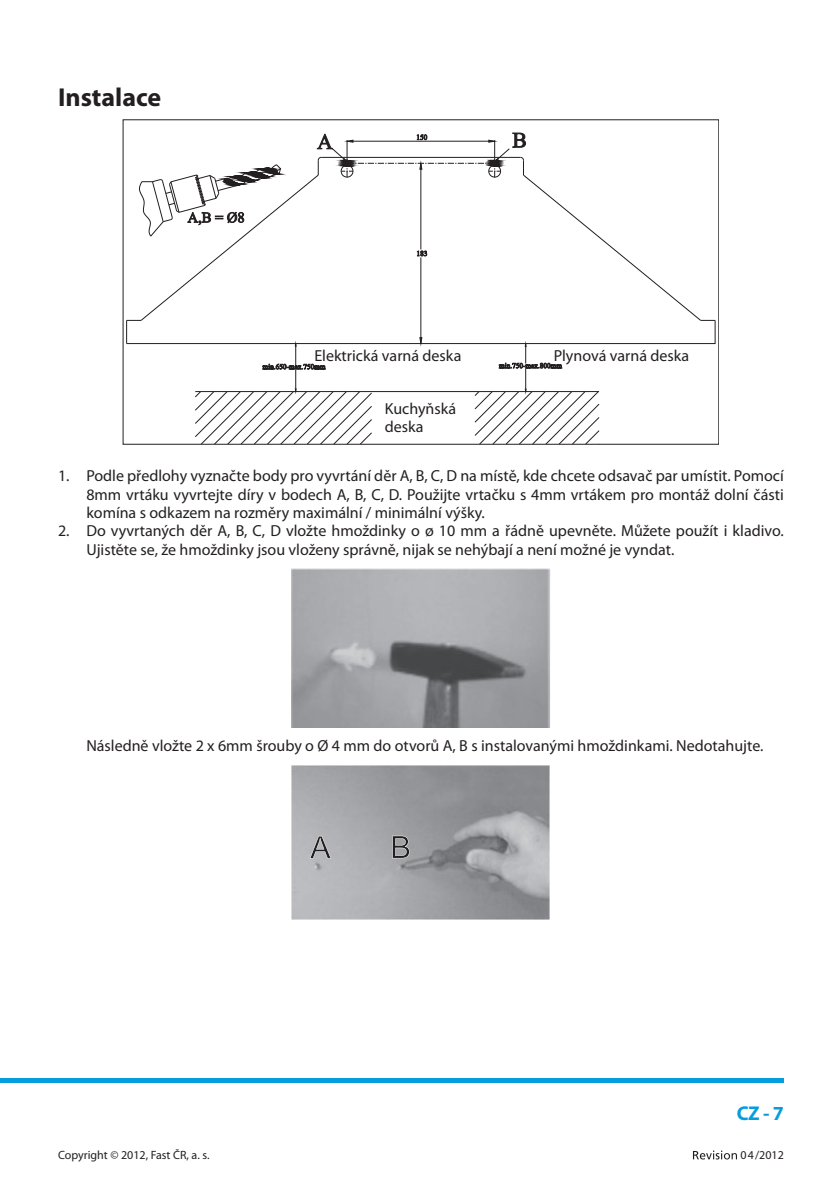
<style>
.page{position:relative;width:840px;height:1192px;background:#fff}
.page>*{position:absolute;margin:0;border:0;box-sizing:border-box;transform-origin:0 0}
.t1{font:700 26px "Myriad Pro";color:#231f20}
.t2{font:700 20px "Myriad Pro";color:#069ddc}
.t3{font:16px/18.4px "Myriad Pro";color:#231f20}
.t4{font:12px "Myriad Pro";color:#231f20}
</style>
<div class="page">
<div style="left:0;top:1078px;width:784px;height:5px;background:#069ddc"></div>
<svg style="left:693px;top:1150px;width:44px;height:9px"></svg>
<svg style="left:126px;top:133px;width:590px;height:312px"></svg>
<img style="left:291px;top:569px;width:260px;height:158px">
<img style="left:292px;top:765px;width:258px;height:154px">
<svg style="left:310px;top:836px;width:21px;height:23px"></svg>
<svg style="left:392px;top:836px;width:18px;height:22px"></svg>
<h1 class="t1" style="left:58px;top:83px;width:105px">Instalace</h1>
<p class="t3" style="left:314px;top:347px;width:149px">Elektrická varná deska</p>
<p class="t3" style="left:554px;top:347px;width:137px">Plynová varná deska</p>
<p class="t3" style="left:385px;top:400px;width:73px">Kuchyňská deska</p>
<p class="t3" style="left:86px;top:467px;width:699px;text-align:justify;text-indent:-28px">1. Podle předlohy vyznačte body pro vyvrtání děr A, B, C, D na místě, kde chcete odsavač par umístit. Pomocí 8mm vrtáku vyvrtejte díry v bodech A, B, C, D. Použijte vrtačku s 4mm vrtákem pro montáž dolní části komína s odkazem na rozměry maximální / minimální výšky.</p>
<p class="t3" style="left:86px;top:522px;width:699px;text-indent:-28px">2. Do vyvrtaných děr A, B, C, D vložte hmoždinky o ø 10 mm a řádně upevněte. Můžete použít i kladivo.<br>Ujistěte se, že hmoždinky jsou vloženy správně, nijak se nehýbají a není možné je vyndat.</p>
<p class="t3" style="left:86px;top:737px;width:679px">Následně vložte 2 x 6mm šrouby o Ø 4 mm do otvorů A, B s instalovanými hmoždinkami. Nedotahujte.</p>
<p class="t2" style="left:737px;top:1102px;width:49px">CZ - 7</p>
<p class="t4" style="left:58px;top:1149px;width:153px">Copyright © 2012, Fast ČR, a. s.</p>
<p class="t4" style="left:740px;top:1149px;width:45px">04/2012</p>
</div>
